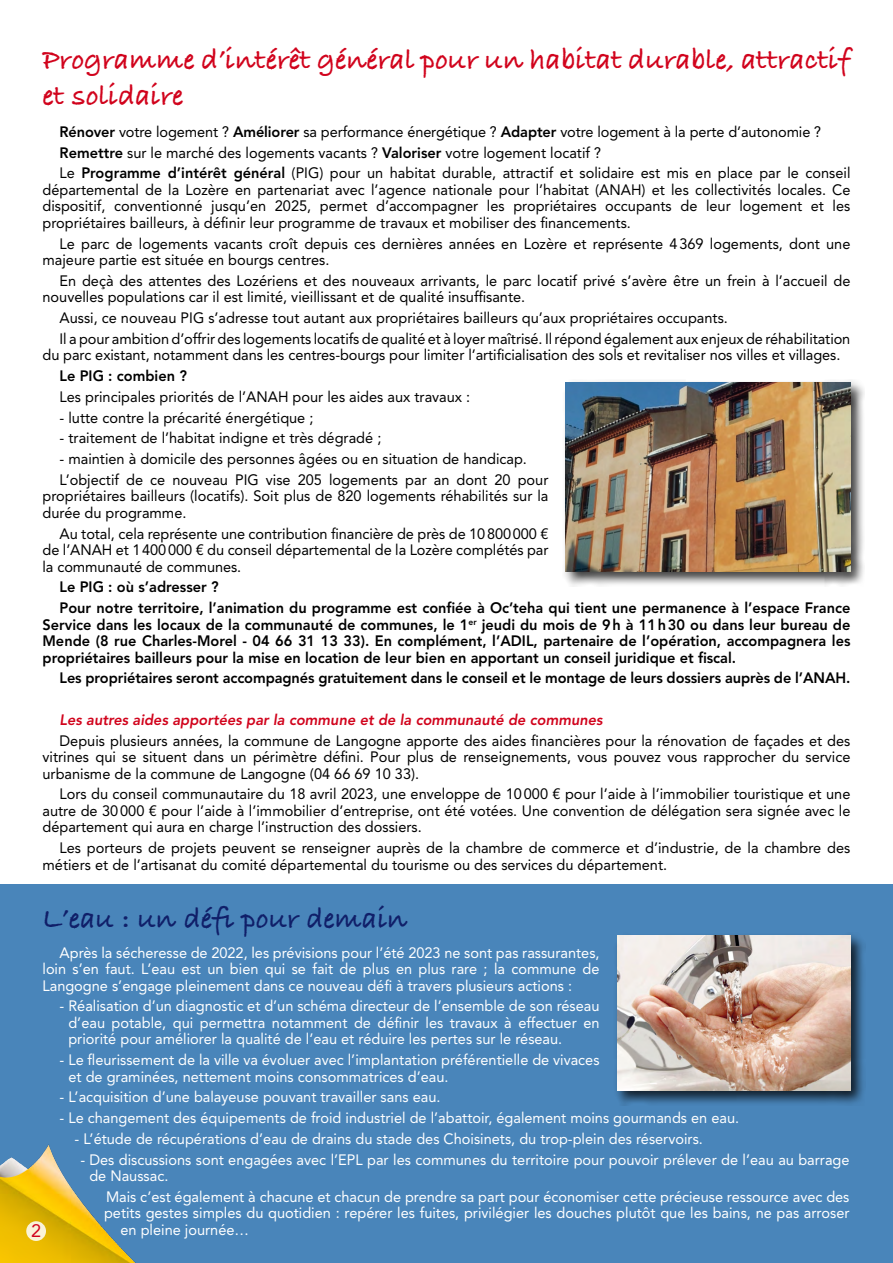
<style>
.page{position:relative;width:893px;height:1263px;background:#fff}
.page>*{position:absolute;margin:0;border:0;box-sizing:border-box;transform-origin:0 0}
.t1{font:700 30px/36px "Bradley Hand ITCTT";color:#d1031c}
.t2{font:700 30px "Bradley Hand ITCTT";color:#101f69}
.t3{font:18px "Avenir LT Std";color:#d1031c}
.t4{font:15px/16.5px "Avenir LT Std";color:#000}
.t5{font:15px/16.5px "Avenir LT Std";color:#fff;text-align:justify}
.t6{font:800 15px/16.5px "Avenir LT Std";color:#000}
.t7{font:italic 800 15px "Avenir LT Std";color:#d1031c}
.s1{font-weight:800}
</style>
<div class="page">
<div style="left:0;top:884px;width:893px;height:379px;background:#4985ba"></div>
<div style="left:562px;top:379px;width:303px;height:208px;background:#000;opacity:.75"></div>
<img style="left:566px;top:383px;width:284px;height:189px">
<img style="left:0;top:1144px;width:136px;height:119px">
<svg style="left:26px;top:1221px;width:20px;height:20px"></svg>
<div style="left:613px;top:932px;width:253px;height:174px;background:#000;opacity:.75"></div>
<img style="left:617px;top:935px;width:233px;height:155px">
<h1 class="t1" style="left:43px;top:40px;width:809px">Programme d’intérêt général pour un habitat durable, attractif et solidaire</h1>
<p class="t4" style="left:60px;top:121px;width:792px;line-height:20.7px"><span class="s1">Rénover</span> votre logement ? <span class="s1">Améliorer</span> sa performance énergétique ? <span class="s1">Adapter</span> votre logement à la perte d’autonomie ?<br><span class="s1">Remettre</span> sur le marché des logements vacants ? <span class="s1">Valoriser</span> votre logement locatif ?<br>Le <span class="s1">Programme d’intérêt général</span> (PIG) pour un habitat durable, attractif et solidaire est mis en place par le conseil</p>
<p class="t4" style="left:43px;top:181px;width:809px;text-align:justify">départemental de la Lozère en partenariat avec l’agence nationale pour l’habitat (ANAH) et les collectivités locales. Ce dispositif, conventionné jusqu’en 2025, permet d’accompagner les propriétaires occupants de leur logement et les propriétaires bailleurs, à définir leur programme de travaux et mobiliser des financements.</p>
<p class="t4" style="left:43px;top:235px;width:809px;text-indent:17px">Le parc de logements vacants croît depuis ces dernières années en Lozère et représente 4369 logements, dont une majeure partie est située en bourgs centres.</p>
<p class="t4" style="left:43px;top:272px;width:809px;text-indent:17px">En deçà des attentes des Lozériens et des nouveaux arrivants, le parc locatif privé s’avère être un frein à l’accueil de nouvelles populations car il est limité, vieillissant et de qualité insuffisante.</p>
<p class="t4" style="left:60px;top:308px;width:792px;line-height:20.7px">Aussi, ce nouveau PIG s’adresse tout autant aux propriétaires bailleurs qu’aux propriétaires occupants.<br>Il a pour ambition d’offrir des logements locatifs de qualité et à loyer maîtrisé. Il répond également aux enjeux de réhabilitation</p>
<p class="t4" style="left:43px;top:347px;width:799px">du parc existant, notamment dans les centres-bourgs pour limiter l’artificialisation des sols et revitaliser nos villes et villages.</p>
<p class="t6" style="left:60px;top:368px;width:129px">Le PIG : combien ?</p>
<p class="t4" style="left:60px;top:388px;width:412px">Les principales priorités de l’ANAH pour les aides aux travaux :</p>
<p class="t4" style="left:60px;top:409px;width:255px">- lutte contre la précarité énergétique ;</p>
<p class="t4" style="left:60px;top:430px;width:323px">- traitement de l’habitat indigne et très dégradé ;</p>
<p class="t4" style="left:60px;top:449px;width:490px;line-height:20.7px">- maintien à domicile des personnes âgées ou en situation de handicap.<br>L’objectif de ce nouveau PIG vise 205 logements par an dont 20 pour</p>
<p class="t4" style="left:43px;top:488px;width:507px">propriétaires bailleurs (locatifs). Soit plus de 820 logements réhabilités sur la durée du programme.</p>
<p class="t4" style="left:43px;top:525px;width:508px;text-align:justify;text-indent:17px">Au total, cela représente une contribution financière de près de 10800000 € de l’ANAH et 1400000 € du conseil départemental de la Lozère complétés par la communauté de communes.</p>
<p class="t6" style="left:60px;top:577px;width:792px;line-height:20.7px">Le PIG : où s’adresser ?<br>Pour notre territoire, l’animation du programme est confiée à Oc’teha qui tient une permanence à l’espace France</p>
<p class="t6" style="left:43px;top:616px;width:809px;text-align:justify">Service dans les locaux de la communauté de communes, le 1<sup>er</sup> jeudi du mois de 9h à 11h30 ou dans leur bureau de Mende (8 rue Charles-Morel - 04 66 31 13 33). En complément, l’ADIL, partenaire de l’opération, accompagnera les propriétaires bailleurs pour la mise en location de leur bien en apportant un conseil juridique et fiscal.</p>
<p class="t6" style="left:60px;top:670px;width:792px">Les propriétaires seront accompagnés gratuitement dans le conseil et le montage de leurs dossiers auprès de l’ANAH.</p>
<p class="t7" style="left:60px;top:711px;width:545px">Les autres aides apportées par la commune et de la communauté de communes</p>
<p class="t4" style="left:43px;top:732px;width:809px;text-align:justify;text-indent:17px">Depuis plusieurs années, la commune de Langogne apporte des aides financières pour la rénovation de façades et des vitrines qui se situent dans un périmètre défini. Pour plus de renseignements, vous pouvez vous rapprocher du service urbanisme de la commune de Langogne (04 66 69 10 33).</p>
<p class="t4" style="left:43px;top:786px;width:809px;text-align:justify;text-indent:17px">Lors du conseil communautaire du 18 avril 2023, une enveloppe de 10000 € pour l’aide à l’immobilier touristique et une autre de 30000 € pour l’aide à l’immobilier d’entreprise, ont été votées. Une convention de délégation sera signée avec le département qui aura en charge l’instruction des dossiers.</p>
<p class="t4" style="left:43px;top:840px;width:809px;text-indent:17px">Les porteurs de projets peuvent se renseigner auprès de la chambre de commerce et d’industrie, de la chambre des métiers et de l’artisanat du comité départemental du tourisme ou des services du département.</p>
<h1 class="t2" style="left:43px;top:896px;width:366px">L’eau : un défi pour demain</h1>
<p class="t5" style="left:43px;top:944px;width:559px;text-indent:17px">Après la sécheresse de 2022, les prévisions pour l’été 2023 ne sont pas rassurantes, loin s’en faut. L’eau est un bien qui se fait de plus en plus rare ; la commune de Langogne s’engage pleinement dans ce nouveau défi à travers plusieurs actions :</p>
<p class="t5" style="left:68px;top:998px;width:533px;text-indent:-9px">- Réalisation d’un diagnostic et d’un schéma directeur de l’ensemble de son réseau d’eau potable, qui permettra notamment de définir les travaux à effectuer en priorité pour améliorer la qualité de l’eau et réduire les pertes sur le réseau.</p>
<p class="t5" style="left:68px;top:1052px;width:533px;text-indent:-9px">- Le fleurissement de la ville va évoluer avec l’implantation préférentielle de vivaces et de graminées, nettement moins consommatrices d’eau.</p>
<p class="t5" style="left:60px;top:1089px;width:382px">- L’acquisition d’une balayeuse pouvant travailler sans eau.</p>
<p class="t5" style="left:60px;top:1110px;width:681px">- Le changement des équipements de froid industriel de l’abattoir, également moins gourmands en eau.</p>
<p class="t5" style="left:75px;top:1130px;width:630px">- L’étude de récupérations d’eau de drains du stade des Choisinets, du trop-plein des réservoirs.</p>
<p class="t5" style="left:89px;top:1151px;width:762px;text-indent:-9px">- Des discussions sont engagées avec l’EPL par les communes du territoire pour pouvoir prélever de l’eau au barrage de Naussac.</p>
<p class="t5" style="left:106px;top:1188px;width:745px">Mais c’est également à chacune et chacun de prendre sa part pour économiser cette précieuse ressource avec des</p>
<p class="t5" style="left:104px;top:1205px;width:747px">petits gestes simples du quotidien : repérer les fuites, privilégier les douches plutôt que les bains, ne pas arroser</p>
<p class="t5" style="left:121px;top:1221px;width:130px">en pleine journée…</p>
<p class="t3" style="left:31px;top:1220px;width:12px">2</p>
</div>
